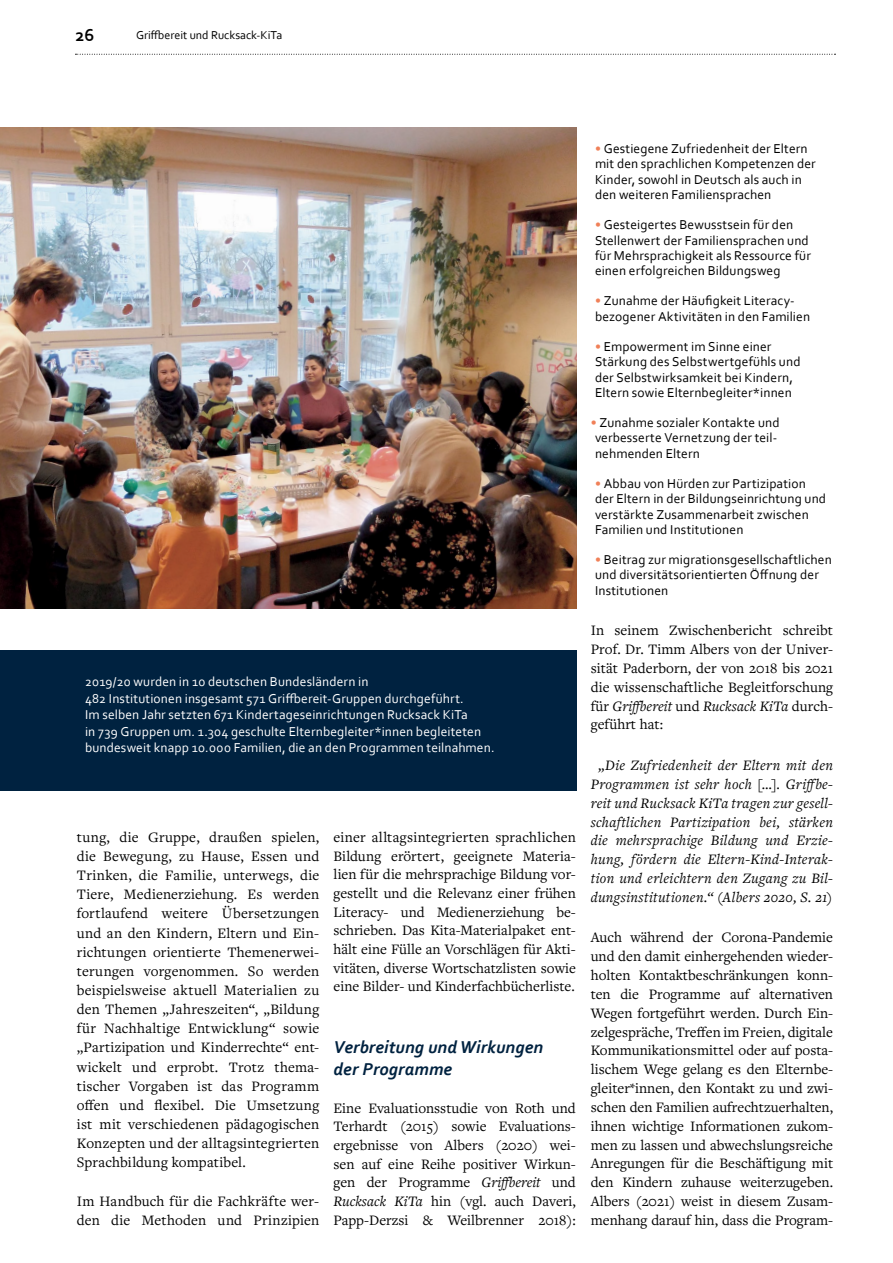
<style>
.page{position:relative;width:893px;height:1263px;background:#fff}
.page>*{position:absolute;margin:0;border:0;box-sizing:border-box;transform-origin:0 0}
.t1{font:italic 700 18px/21.8px "Corbel";letter-spacing:.005em;color:#002240}
.t2{font:700 18px "Corbel";color:#000}
.t3{font:15px/18.8px "Freight Text Pro";letter-spacing:.005em;color:#000;text-align:justify}
.t4{font:italic 15px/18.8px "Freight Text Pro";letter-spacing:.02em;color:#000;text-align:center}
.t5{font:13.5px/15.1px "Corbel";letter-spacing:.01em;color:#000}
.t6{font:13.5px/16.5px "Corbel";letter-spacing:.01em;color:#fff}
.t7{font:12px "Corbel";color:#000}
.s1{font-style:italic}
.s2{font-weight:700;color:#f08058}
</style>
<div class="page">
<svg style="left:75px;top:54px;width:760px;height:1px"></svg>
<div style="left:0;top:651px;width:576px;height:140px;background:#002240"></div>
<img style="left:0;top:128px;width:576px;height:480px">
<p class="t2" style="left:75px;top:24px;width:20px">26</p>
<p class="t7" style="left:136px;top:28px;width:148px">Griffbereit und Rucksack-KiTa</p>
<p class="t6" style="left:85px;top:673px;width:411px">2019/20 wurden in 10 deutschen Bundesländern in<br>482 Institutionen insgesamt 571 Griffbereit-Gruppen durchgeführt.<br>Im selben Jahr setzten 671 Kindertageseinrichtungen Rucksack KiTa<br>in 739 Gruppen um. 1.304 geschulte Elternbegleiter*innen begleiteten bundesweit knapp 10.000 Familien, die an den Programmen teilnahmen.</p>
<p class="t3" style="left:77px;top:827px;width:244px;line-height:19.2px">tung, die Gruppe, draußen spielen, die Bewegung, zu Hause, Essen und Trinken, die Familie, unterwegs, die Tiere, Medienerziehung. Es werden fortlaufend weitere Übersetzungen und an den Kindern, Eltern und Ein&shy;richtungen orientierte Themenerwei&shy;terungen vorgenommen. So werden beispielsweise aktuell Materialien zu den Themen „Jahreszeiten“, „Bildung für Nachhaltige Entwicklung“ sowie „Partizipation und Kinderrechte“ ent&shy;wickelt und erprobt. Trotz thema&shy;tischer Vorgaben ist das Programm offen und flexibel. Die Umsetzung ist mit verschiedenen pädagogischen Konzepten und der alltagsintegrierten Sprachbildung kompatibel.</p>
<p class="t3" style="left:77px;top:1190px;width:244px;line-height:19.2px">Im Handbuch für die Fachkräfte wer&shy;den die Methoden und Prinzipien</p>
<p class="t3" style="left:333px;top:827px;width:244px">einer alltagsintegrierten sprachlichen Bildung erörtert, geeignete Materia&shy;lien für die mehrsprachige Bildung vor&shy;gestellt und die Relevanz einer frühen Literacy- und Medienerziehung be&shy;schrieben. Das Kita-Materialpaket ent&shy;hält eine Fülle an Vorschlägen für Akti&shy;vitäten, diverse Wortschatzlisten sowie eine Bilder- und Kinderfachbücherliste.</p>
<p class="t1" style="left:333px;top:1036px;width:211px">Verbreitung und Wirkungen der Programme</p>
<p class="t3" style="left:333px;top:1098px;width:244px">Eine Evaluationsstudie von Roth und Terhardt (2015) sowie Evaluations&shy;ergebnisse von Albers (2020) wei&shy;sen auf eine Reihe positiver Wirkun&shy;gen der Programme <span class="s1">Griffbereit</span> und <span class="s1">Rucksack KiTa</span> hin (vgl. auch Daveri, Papp-Derzsi &amp; Weilbrenner 2018):</p>
<p class="t5" style="left:595px;top:141px;width:222px"><span class="s2">•</span> Gestiegene Zufriedenheit der Eltern mit den sprachlichen Kompetenzen der Kinder, sowohl in Deutsch als auch in den weiteren Familiensprachen</p>
<p class="t5" style="left:595px;top:217px;width:217px"><span class="s2">•</span> Gesteigertes Bewusstsein für den Stellenwert der Familiensprachen und für Mehrsprachigkeit als Ressource für einen erfolgreichen Bildungsweg</p>
<p class="t5" style="left:595px;top:293px;width:217px"><span class="s2">•</span> Zunahme der Häufigkeit Literacy&shy;bezogener Aktivitäten in den Familien</p>
<p class="t5" style="left:595px;top:339px;width:207px"><span class="s2">•</span> Empowerment im Sinne einer Stärkung des Selbstwertgefühls und der Selbstwirksamkeit bei Kindern, Eltern sowie Elternbegleiter*innen</p>
<p class="t5" style="left:595px;top:415px;width:186px;text-indent:-4px"><span class="s2">•</span> Zunahme sozialer Kontakte und verbesserte Vernetzung der teil&shy;nehmenden Eltern</p>
<p class="t5" style="left:595px;top:476px;width:233px"><span class="s2">•</span> Abbau von Hürden zur Partizipation der Eltern in der Bildungseinrichtung und verstärkte Zusammenarbeit zwischen Familien und Institutionen</p>
<p class="t5" style="left:595px;top:552px;width:238px"><span class="s2">•</span> Beitrag zur migrationsgesellschaftlichen und diversitätsorientierten Öffnung der<br>Institutionen</p>
<p class="t3" style="left:591px;top:620px;width:244px">In seinem Zwischenbericht schreibt Prof. Dr. Timm Albers von der Univer&shy;sität Paderborn, der von 2018 bis 2021 die wissenschaftliche Begleitforschung für <span class="s1">Griffbereit</span> und <span class="s1">Rucksack KiTa</span> durch&shy;geführt hat:</p>
<p class="t4" style="left:591px;top:755px;width:244px">„Die Zufriedenheit der Eltern mit den Programmen ist sehr hoch […]. Griffbe&shy;reit und Rucksack KiTa tragen zur gesell&shy;schaftlichen Partizipation bei, stärken die mehrsprachige Bildung und Erzie&shy;hung, fördern die Eltern-Kind-Interak&shy;tion und erleichtern den Zugang zu Bil&shy;dungsinstitutionen.“ (Albers 2020, S. 21)</p>
<p class="t3" style="left:591px;top:928px;width:244px">Auch während der Corona-Pandemie und den damit einhergehenden wieder&shy;holten Kontaktbeschränkungen konn&shy;ten die Programme auf alternativen Wegen fortgeführt werden. Durch Ein&shy;zelgespräche, Treffen im Freien, digitale Kommunikationsmittel oder auf posta&shy;lischem Wege gelang es den Elternbe&shy;gleiter*innen, den Kontakt zu und zwi&shy;schen den Familien aufrechtzuerhalten, ihnen wichtige Informationen zukom&shy;men zu lassen und abwechslungsreiche Anregungen für die Beschäftigung mit den Kindern zuhause weiterzugeben.<br>Albers (2021) weist in diesem Zusam&shy;menhang darauf hin, dass die Program-</p>
</div>
